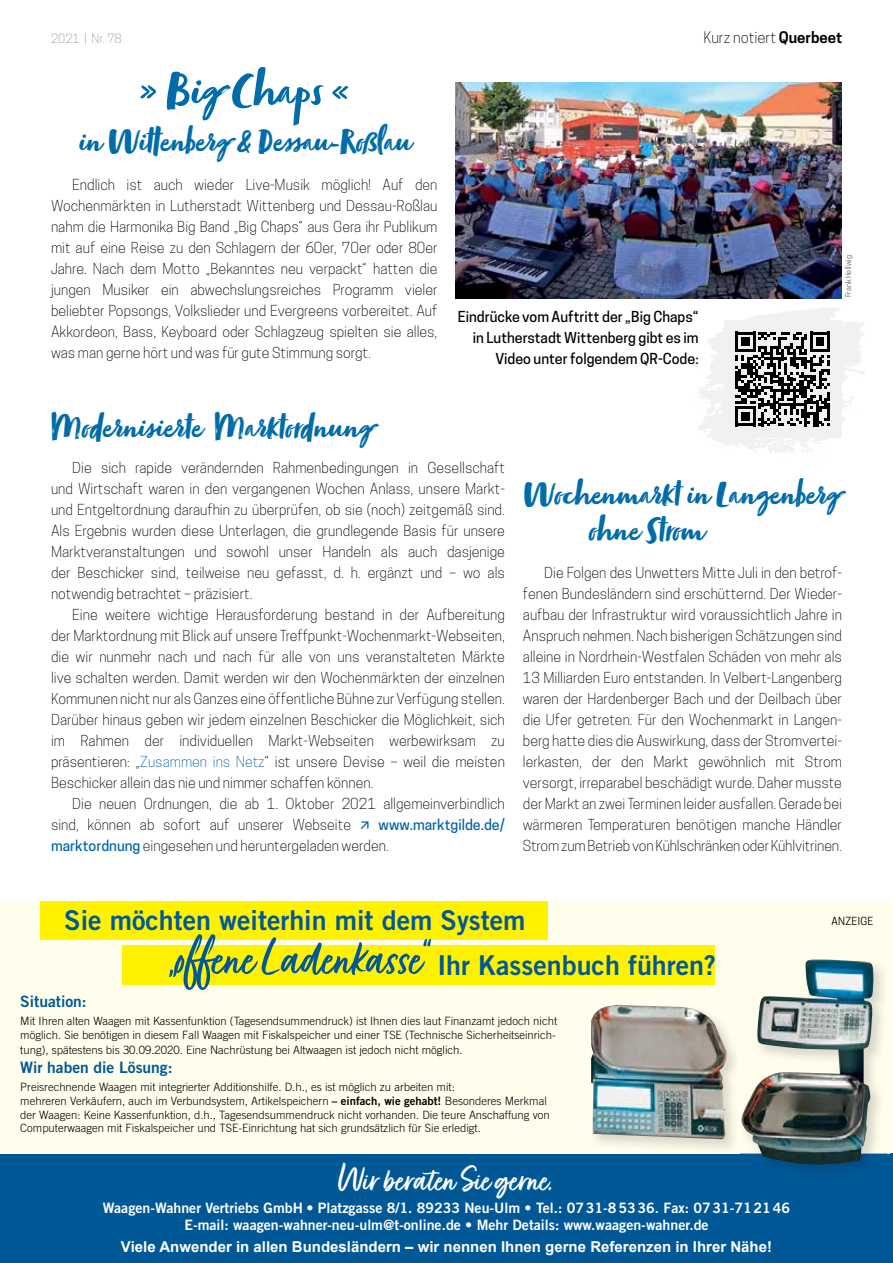
<style>
.page{position:relative;width:893px;height:1263px;background:#fff}
.page>*{position:absolute;margin:0;border:0;box-sizing:border-box;transform-origin:0 0}
.t1{font:52.5px "Zooja Pro";color:#006ca9}
.t2{font:38.7px "Fave Script Bold Pro";color:#fff}
.t3{font:36px/36px "Zooja Pro";color:#006ca9}
.t4{font:27.45px/45.2px "Trade Gothic LT Pro Bd 2";color:#005897}
.t5{font:15.75px "Trade Gothic LT Pro Bd 2";color:#005897}
.t6{font:700 15px "Arial";color:#fff}
.t7{font:300 15px "Cooper Hewitt";color:#000}
.t8{font:300 14.25px/21px "Cooper Hewitt";color:#000;text-align:justify}
.t9{font:14.25px/17.2px "Trade Gothic LT Pro Bd 2";color:#fff;text-align:center}
.t10{font:500 14.25px/21px "Cooper Hewitt";color:#000;text-align:right}
.t11{font:300 12px "Cooper Hewitt";color:#939598}
.t12{font:300 11.4px/13.8px "Trade Gothic LT Pro";color:#000}
.t13{font:10.5px "Cooper Hewitt";letter-spacing:.03em;color:#000}
.t14{font:7.5px "Cooper Hewitt";color:#636466}
.s1{font-weight:600}
.s2{color:#0065a4}
.s3{font-weight:500;color:#0065a4}
.s4{font-family:"Fave Script Bold Pro";font-size:56.1px}
.s5{font-family:"Trade Gothic LT Pro Bd 2";font-weight:400}
</style>
<div class="page">
<div style="left:0;top:1233px;width:893px;height:30px;background:#005897"></div>
<div style="left:0;top:901px;width:893px;height:252px;background:#fffdeb"></div>
<div style="left:41px;top:901px;width:507px;height:39px;background:#fff200"></div>
<div style="left:122px;top:945px;width:592px;height:40px;background:#fff200"></div>
<div style="left:0;top:1153px;width:893px;height:89px;background:#005897"></div>
<img style="left:589px;top:1002px;width:150px;height:151px">
<img style="left:591px;top:1005px;width:136px;height:134px">
<img style="left:739px;top:957px;width:148px;height:213px">
<img style="left:741px;top:959px;width:132px;height:206px">
<svg style="left:698px;top:307px;width:167px;height:146px"></svg>
<img style="left:455px;top:83px;width:387px;height:215px">
<p class="t11" style="left:51px;top:31px;width:72px">2021 | Nr. 78</p>
<h1 class="t1" style="left:139px;top:59px;width:211px">» Big Chaps «</h1>
<h3 class="t3" style="left:78px;top:127px;width:334px">in Wittenberg &amp; Dessau-Roßlau</h3>
<p class="t8" style="left:51px;top:174px;width:388px;text-indent:21px">Endlich ist auch wieder Live-Musik möglich! Auf den Wochenmärkten in Lutherstadt Wittenberg und Dessau-Roßlau nahm die Harmonika Big Band „Big Chaps“ aus Gera ihr Publikum mit auf eine Reise zu den Schlagern der 60er, 70er oder 80er Jahre. Nach dem Motto „Bekanntes neu verpackt“ hatten die jungen Musiker ein abwechslungsreiches Programm vieler beliebter Popsongs, Volkslieder und Evergreens vorbereitet. Auf Akkordeon, Bass, Keyboard oder Schlagzeug spielten sie alles, was man gerne hört und was für gute Stimmung sorgt.</p>
<p class="t7" style="left:704px;top:28px;width:140px">Kurz notiert <span class="s1">Querbeet</span></p>
<p class="t10" style="left:458px;top:306px;width:242px">Eindrücke vom Auftritt der „Big Chaps“ in Lutherstadt Wittenberg gibt es im<br>Video unter folgendem QR-Code:</p>
<p class="t14" style="left:844px;top:297px;width:44px;rotate:-90deg">Frank Hellwig</p>
<h3 class="t3" style="left:51px;top:413px;width:323px">Modernisierte Marktordnung</h3>
<p class="t8" style="left:51px;top:457px;width:455px;text-indent:21px">Die sich rapide verändernden Rahmenbedingungen in Gesellschaft und Wirtschaft waren in den vergangenen Wochen Anlass, unsere Markt&shy;und Entgeltordnung daraufhin zu überprüfen, ob sie (noch) zeitgemäß sind.<br>Als Ergebnis wurden diese Unterlagen, die grundlegende Basis für unsere Marktveranstaltungen und sowohl unser Handeln als auch dasjenige der Beschicker sind, teilweise neu gefasst, d. h. ergänzt und – wo als notwendig betrachtet – präzisiert.</p>
<p class="t8" style="left:51px;top:604px;width:455px;text-indent:21px">Eine weitere wichtige Herausforderung bestand in der Aufbereitung der Marktordnung mit Blick auf unsere Treffpunkt-Wochenmarkt-Webseiten, die wir nunmehr nach und nach für alle von uns veranstalteten Märkte live schalten werden. Damit werden wir den Wochenmärkten der einzelnen Kommunen nicht nur als Ganzes eine öffentliche Bühne zur Verfügung stellen.<br>Darüber hinaus geben wir jedem einzelnen Beschicker die Möglichkeit, sich im Rahmen der individuellen Markt-Webseiten werbewirksam zu präsentieren: „<span class="s2">Zusammen ins Netz</span>“ ist unsere Devise – weil die meisten Beschicker allein das nie und nimmer schaffen können.</p>
<p class="t8" style="left:51px;top:793px;width:455px;text-indent:21px">Die neuen Ordnungen, die ab 1. Oktober 2021 allgemeinverbindlich sind, können ab sofort auf unserer Webseite</p>
<p class="t8" style="left:51px;top:814px;width:455px;text-indent:328px"><span class="s3">www.marktgilde.de/ marktordnung</span> eingesehen und heruntergeladen werden.</p>
<h3 class="t3" style="left:588px;top:480px;width:254px;text-indent:-65px">Wochenmarkt in Langenberg ohne Strom</h3>
<p class="t8" style="left:523px;top:562px;width:321px;text-indent:21px">Die Folgen des Unwetters Mitte Juli in den betrof&shy;fenen Bundesländern sind erschütternd. Der Wieder&shy;aufbau der Infrastruktur wird voraussichtlich Jahre in Anspruch nehmen. Nach bisherigen Schätzungen sind alleine in Nordrhein-Westfalen Schäden von mehr als 13 Milliarden Euro entstanden. In Velbert-Langenberg waren der Hardenberger Bach und der Deilbach über die Ufer getreten. Für den Wochenmarkt in Langen&shy;berg hatte dies die Auswirkung, dass der Stromvertei&shy;lerkasten, der den Markt gewöhnlich mit Strom versorgt, irreparabel beschädigt wurde. Daher musste der Markt an zwei Terminen leider ausfallen. Gerade bei wärmeren Temperaturen benötigen manche Händler Strom zum Betrieb von Kühlschränken oder Kühlvitrinen.</p>
<h3 class="t4" style="left:167px;top:897px;width:550px;text-indent:-103px">Sie möchten weiterhin mit dem System<br><span class="s4">„offene Ladenkasse“</span> Ihr Kassenbuch führen?</h3>
<p class="t5" style="left:20px;top:992px;width:68px">Situation:</p>
<p class="t12" style="left:20px;top:1014px;width:538px">Mit Ihren alten Waagen mit Kassenfunktion (Tagesendsummendruck) ist Ihnen dies laut Finanzamt jedoch nicht möglich. Sie benötigen in diesem Fall Waagen mit Fiskalspeicher und einer TSE (Technische Sicherheitseinrich-</p>
<p class="t12" style="left:20px;top:1043px;width:444px">tung), spätestens bis 30.09.2020. Eine Nachrüstung bei Altwaagen ist jedoch nicht möglich.</p>
<p class="t5" style="left:20px;top:1058px;width:154px">Wir haben die Lösung:</p>
<p class="t12" style="left:20px;top:1080px;width:531px">Preisrechnende Waagen mit integrierter Additionshilfe. D.h., es ist möglich zu arbeiten mit:<br>mehreren Verkäufern, auch im Verbundsystem, Artikelspeichern <span class="s5">– einfach, wie gehabt!</span> Besonderes Merkmal der Waagen: Keine Kassenfunktion, d.h., Tagesendsummendruck nicht vorhanden. Die teure Anschaffung von Computerwaagen mit Fiskalspeicher und TSE-Einrichtung hat sich grundsätzlich für Sie erledigt.</p>
<h2 class="t2" style="left:339px;top:1159px;width:216px">Wir beraten Sie gerne.</h2>
<p class="t9" style="left:103px;top:1198px;width:689px">Waagen-Wahner Vertriebs GmbH • Platzgasse 8/1. 89233 Neu-Ulm • Tel.: 07 31-8 53 36. Fax: 07 31-71 21 46<br>E-mail: waagen-wahner-neu-ulm@t-online.de • Mehr Details: www.waagen-wahner.de</p>
<p class="t6" style="left:121px;top:1236px;width:653px">Viele Anwender in allen Bundesländern – wir nennen Ihnen gerne Referenzen in Ihrer Nähe!</p>
<p class="t13" style="left:831px;top:914px;width:43px">ANZEIGE</p>
</div>
